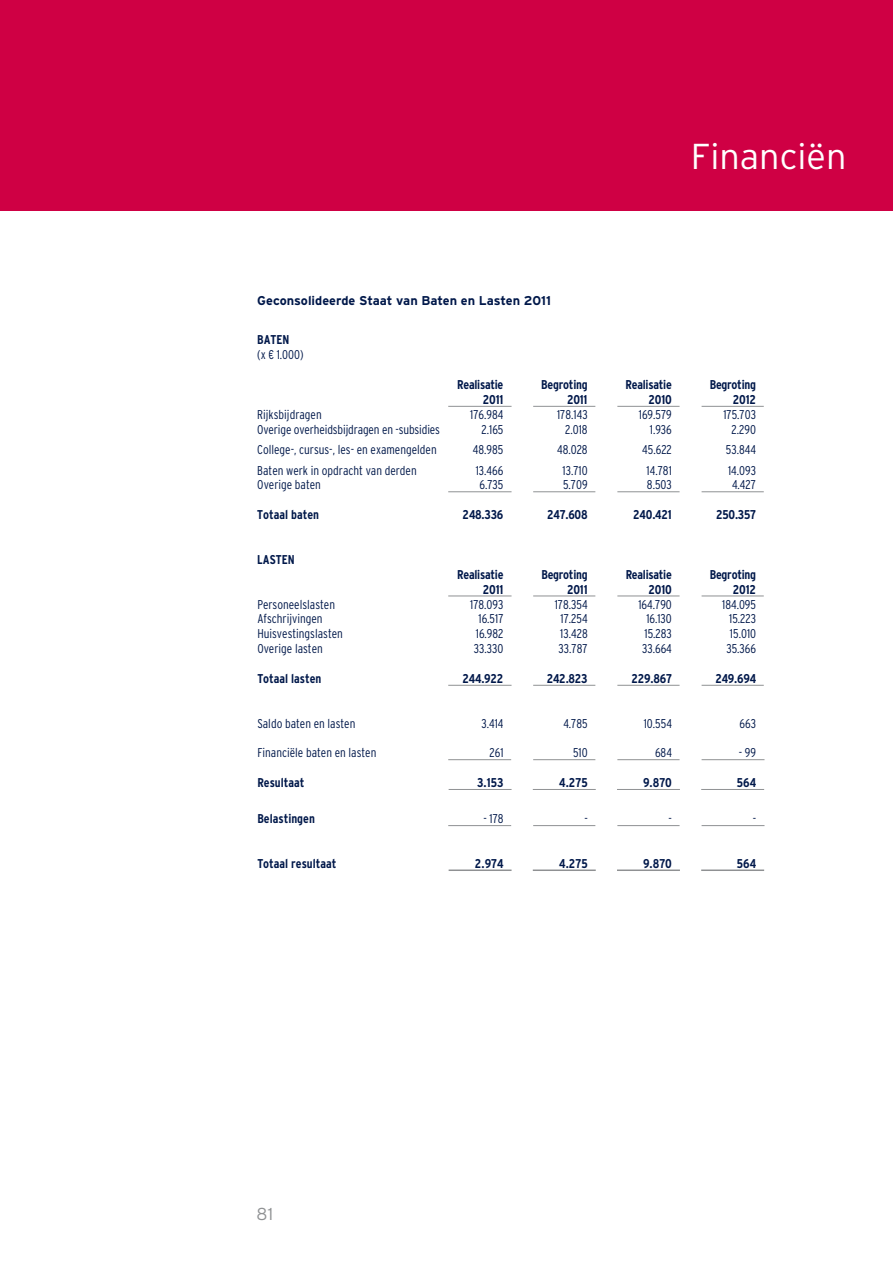
<style>
.page{position:relative;width:893px;height:1263px;background:#fff}
.page>*{position:absolute;margin:0;border:0;box-sizing:border-box;transform-origin:0 0}
.t1{font:300 36px "Interstate";color:#fff}
.t2{font:300 17.25px "Interstate";color:#8f9193}
.t3{font:300 condensed 12.75px "Interstate";color:#00184a}
.t4{font:700 condensed 12.75px "Interstate";letter-spacing:-.02em;color:#00184a}
.t5{font:700 condensed 12.75px "Interstate";color:#00184a}
.t6{font:700 12.75px "Interstate";color:#00184a}
</style>
<div class="page">
<div style="left:0;top:0;width:893px;height:210px;background:#cf0044"></div>
<hr style="left:448px;top:406px;width:64px;height:1px;background:#8f9193">
<hr style="left:533px;top:406px;width:62px;height:1px;background:#8f9193">
<hr style="left:617px;top:406px;width:63px;height:1px;background:#8f9193">
<hr style="left:702px;top:406px;width:62px;height:1px;background:#8f9193">
<hr style="left:448px;top:596px;width:64px;height:1px;background:#8f9193">
<hr style="left:533px;top:596px;width:62px;height:1px;background:#8f9193">
<hr style="left:617px;top:596px;width:63px;height:1px;background:#8f9193">
<hr style="left:702px;top:596px;width:62px;height:1px;background:#8f9193">
<hr style="left:533px;top:491px;width:62px;height:1px;background:#8f9193">
<hr style="left:617px;top:491px;width:63px;height:1px;background:#8f9193">
<hr style="left:702px;top:491px;width:62px;height:1px;background:#8f9193">
<hr style="left:533px;top:685px;width:62px;height:1px;background:#8f9193">
<hr style="left:617px;top:685px;width:63px;height:1px;background:#8f9193">
<hr style="left:702px;top:685px;width:62px;height:1px;background:#8f9193">
<hr style="left:448px;top:491px;width:64px;height:1px;background:#8f9193">
<hr style="left:448px;top:685px;width:64px;height:1px;background:#8f9193">
<hr style="left:448px;top:759px;width:63px;height:1px;background:#8f9193">
<hr style="left:448px;top:825px;width:63px;height:1px;background:#8f9193">
<hr style="left:533px;top:759px;width:62px;height:1px;background:#8f9193">
<hr style="left:533px;top:825px;width:62px;height:1px;background:#8f9193">
<hr style="left:617px;top:759px;width:63px;height:1px;background:#8f9193">
<hr style="left:617px;top:825px;width:63px;height:1px;background:#8f9193">
<hr style="left:702px;top:759px;width:62px;height:1px;background:#8f9193">
<hr style="left:702px;top:825px;width:62px;height:1px;background:#8f9193">
<hr style="left:449px;top:789px;width:63px;height:1px;background:#8f9193">
<hr style="left:533px;top:789px;width:63px;height:1px;background:#8f9193">
<hr style="left:617px;top:789px;width:63px;height:1px;background:#8f9193">
<hr style="left:701px;top:789px;width:63px;height:1px;background:#8f9193">
<hr style="left:449px;top:869px;width:63px;height:2px;background:#8f9193">
<hr style="left:533px;top:869px;width:63px;height:2px;background:#8f9193">
<hr style="left:617px;top:869px;width:63px;height:2px;background:#8f9193">
<hr style="left:701px;top:869px;width:63px;height:2px;background:#8f9193">
<h1 class="t1" style="left:691px;top:136px;width:157px">Financiën</h1>
<p class="t6" style="left:257px;top:293px;width:295px">Geconsolideerde Staat van Baten en Lasten 2011</p>
<p class="t4" style="left:257px;top:333px;width:34px">Baten</p>
<p class="t3" style="left:257px;top:348px;width:48px">(x € 1.000)</p>
<p class="t4" style="left:457px;top:377px;width:48px">Realisatie</p>
<p class="t4" style="left:541px;top:377px;width:48px">Begroting</p>
<p class="t4" style="left:626px;top:377px;width:48px">Realisatie</p>
<p class="t4" style="left:710px;top:377px;width:48px">Begroting</p>
<p class="t4" style="left:483px;top:392px;width:22px">2011</p>
<p class="t4" style="left:567px;top:392px;width:22px">2011</p>
<p class="t4" style="left:648px;top:392px;width:25px">2010</p>
<p class="t4" style="left:733px;top:392px;width:25px">2012</p>
<p class="t3" style="left:257px;top:407px;width:66px">Rijksbijdragen</p>
<p class="t3" style="left:470px;top:407px;width:35px">176.984</p>
<p class="t3" style="left:557px;top:407px;width:32px">178.143</p>
<p class="t3" style="left:639px;top:407px;width:35px">169.579</p>
<p class="t3" style="left:723px;top:407px;width:34px">175.703</p>
<p class="t3" style="left:257px;top:422px;width:184px">Overige overheidsbijdragen en -subsidies</p>
<p class="t3" style="left:482px;top:422px;width:23px">2.165</p>
<p class="t3" style="left:565px;top:422px;width:24px">2.018</p>
<p class="t3" style="left:650px;top:422px;width:24px">1.936</p>
<p class="t3" style="left:732px;top:422px;width:26px">2.290</p>
<p class="t3" style="left:257px;top:442px;width:181px">College-, cursus-, les- en examengelden</p>
<p class="t3" style="left:473px;top:442px;width:32px">48.985</p>
<p class="t3" style="left:557px;top:442px;width:32px">48.028</p>
<p class="t3" style="left:642px;top:442px;width:31px">45.622</p>
<p class="t3" style="left:726px;top:442px;width:32px">53.844</p>
<p class="t3" style="left:257px;top:463px;width:161px">Baten werk in opdracht van derden</p>
<p class="t3" style="left:476px;top:463px;width:29px">13.466</p>
<p class="t3" style="left:562px;top:463px;width:27px">13.710</p>
<p class="t3" style="left:647px;top:463px;width:27px">14.781</p>
<p class="t3" style="left:728px;top:463px;width:30px">14.093</p>
<p class="t3" style="left:257px;top:478px;width:65px">Overige baten</p>
<p class="t3" style="left:479px;top:478px;width:26px">6.735</p>
<p class="t3" style="left:563px;top:478px;width:26px">5.709</p>
<p class="t3" style="left:647px;top:478px;width:26px">8.503</p>
<p class="t3" style="left:732px;top:478px;width:26px">4.427</p>
<p class="t5" style="left:257px;top:508px;width:63px">Totaal baten</p>
<p class="t4" style="left:463px;top:508px;width:42px">248.336</p>
<p class="t4" style="left:547px;top:508px;width:42px">247.608</p>
<p class="t4" style="left:633px;top:508px;width:40px">240.421</p>
<p class="t4" style="left:716px;top:508px;width:41px">250.357</p>
<p class="t4" style="left:257px;top:552px;width:39px">Lasten</p>
<p class="t4" style="left:457px;top:567px;width:48px">Realisatie</p>
<p class="t4" style="left:541px;top:567px;width:48px">Begroting</p>
<p class="t4" style="left:626px;top:567px;width:48px">Realisatie</p>
<p class="t4" style="left:710px;top:567px;width:48px">Begroting</p>
<p class="t4" style="left:483px;top:582px;width:22px">2011</p>
<p class="t4" style="left:567px;top:582px;width:22px">2011</p>
<p class="t4" style="left:649px;top:582px;width:25px">2010</p>
<p class="t4" style="left:733px;top:582px;width:25px">2012</p>
<p class="t3" style="left:257px;top:597px;width:79px">Personeelslasten</p>
<p class="t3" style="left:470px;top:597px;width:35px">178.093</p>
<p class="t3" style="left:555px;top:597px;width:34px">178.354</p>
<p class="t3" style="left:638px;top:597px;width:35px">164.790</p>
<p class="t3" style="left:722px;top:597px;width:35px">184.095</p>
<p class="t3" style="left:257px;top:612px;width:67px">Afschrijvingen</p>
<p class="t3" style="left:478px;top:612px;width:27px">16.517</p>
<p class="t3" style="left:561px;top:612px;width:29px">17.254</p>
<p class="t3" style="left:646px;top:612px;width:27px">16.130</p>
<p class="t3" style="left:729px;top:612px;width:28px">15.223</p>
<p class="t3" style="left:257px;top:627px;width:87px">Huisvestingslasten</p>
<p class="t3" style="left:476px;top:627px;width:29px">16.982</p>
<p class="t3" style="left:560px;top:627px;width:29px">13.428</p>
<p class="t3" style="left:644px;top:627px;width:29px">15.283</p>
<p class="t3" style="left:730px;top:627px;width:28px">15.010</p>
<p class="t3" style="left:257px;top:641px;width:67px">Overige lasten</p>
<p class="t3" style="left:474px;top:641px;width:31px">33.330</p>
<p class="t3" style="left:559px;top:641px;width:31px">33.787</p>
<p class="t3" style="left:642px;top:641px;width:31px">33.664</p>
<p class="t3" style="left:726px;top:641px;width:31px">35.366</p>
<p class="t5" style="left:257px;top:671px;width:66px">Totaal lasten</p>
<p class="t4" style="left:462px;top:671px;width:43px">244.922</p>
<p class="t4" style="left:547px;top:671px;width:43px">242.823</p>
<p class="t4" style="left:632px;top:671px;width:42px">229.867</p>
<p class="t4" style="left:715px;top:671px;width:42px">249.694</p>
<p class="t3" style="left:257px;top:716px;width:100px">Saldo baten en lasten</p>
<p class="t3" style="left:481px;top:716px;width:24px">3.414</p>
<p class="t3" style="left:563px;top:716px;width:26px">4.785</p>
<p class="t3" style="left:644px;top:716px;width:30px">10.554</p>
<p class="t3" style="left:740px;top:716px;width:18px">663</p>
<p class="t3" style="left:257px;top:746px;width:121px">Financiële baten en lasten</p>
<p class="t3" style="left:489px;top:745px;width:16px">261</p>
<p class="t3" style="left:573px;top:745px;width:16px">510</p>
<p class="t3" style="left:655px;top:745px;width:18px">684</p>
<p class="t3" style="left:739px;top:745px;width:19px">- 99</p>
<p class="t5" style="left:257px;top:775px;width:49px">Resultaat</p>
<p class="t4" style="left:477px;top:775px;width:28px">3.153</p>
<p class="t4" style="left:559px;top:775px;width:30px">4.275</p>
<p class="t4" style="left:643px;top:775px;width:30px">9.870</p>
<p class="t4" style="left:737px;top:775px;width:21px">564</p>
<p class="t5" style="left:257px;top:812px;width:59px">Belastingen</p>
<p class="t3" style="left:483px;top:811px;width:22px">- 178</p>
<p class="t3" style="left:584px;top:811px;width:5px">-</p>
<p class="t3" style="left:669px;top:811px;width:5px">-</p>
<p class="t3" style="left:753px;top:811px;width:5px">-</p>
<p class="t5" style="left:257px;top:856px;width:81px">Totaal resultaat</p>
<p class="t4" style="left:475px;top:856px;width:30px">2.974</p>
<p class="t4" style="left:559px;top:856px;width:30px">4.275</p>
<p class="t4" style="left:643px;top:856px;width:30px">9.870</p>
<p class="t4" style="left:737px;top:856px;width:21px">564</p>
<h2 class="t2" style="left:257px;top:1204px;width:18px">81</h2>
</div>
